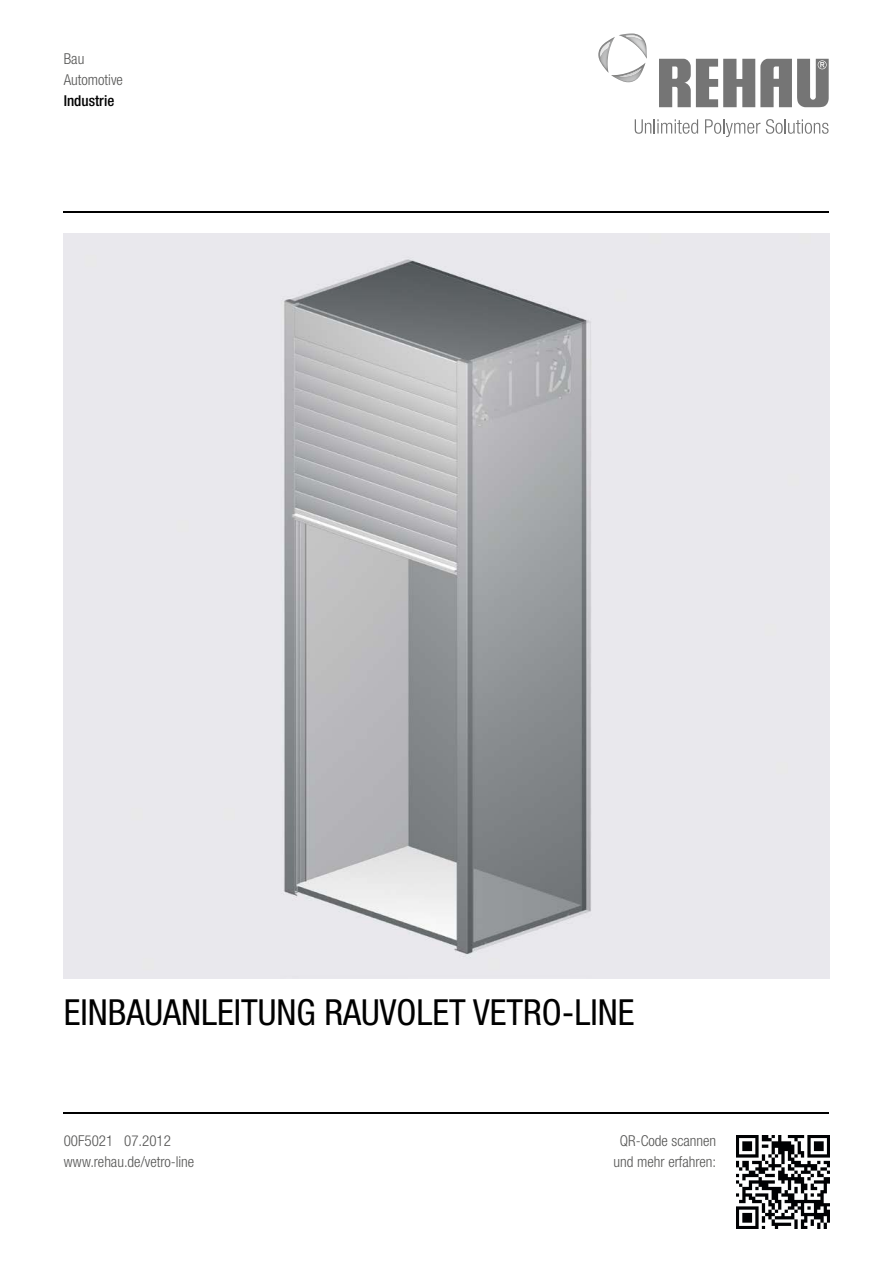
<style>
.page{position:relative;width:893px;height:1263px;background:#fff}
.page>*{position:absolute;margin:0;border:0;box-sizing:border-box;transform-origin:0 0}
.t1{font:condensed 36px "Helvetica Neue LTW1 G";color:#000}
.t2{font:300 condensed 15px/21px "Helvetica Neue LTW1 G";color:#545453}
.t3{font:500 condensed 15px "Helvetica Neue LTW1 G";color:#000}
</style>
<div class="page">
<img style="left:64px;top:234px;width:765px;height:744px">
<svg style="left:635px;top:119px;width:63px;height:15px"></svg>
<svg style="left:705px;top:119px;width:55px;height:18px"></svg>
<svg style="left:766px;top:119px;width:62px;height:15px"></svg>
<img style="left:598px;top:37px;width:17px;height:36px">
<img style="left:611px;top:63px;width:34px;height:19px">
<img style="left:619px;top:34px;width:28px;height:25px">
<img style="left:600px;top:42px;width:10px;height:15px">
<img style="left:619px;top:68px;width:22px;height:9px">
<img style="left:625px;top:35px;width:17px;height:5px">
<svg style="left:659px;top:59px;width:170px;height:48px"></svg>
<hr style="left:64px;top:211px;width:765px;height:2px;background:#000">
<hr style="left:64px;top:1113px;width:765px;height:1px;background:#000">
<img style="left:736px;top:1135px;width:93px;height:93px">
<p class="t2" style="left:64px;top:49px;width:61px">Bau<br>Automotive</p>
<p class="t3" style="left:64px;top:92px;width:52px">Industrie</p>
<h1 class="t1" style="left:64px;top:991px;width:572px">EINBAUANLEITUNG RAUVOLET VETRO-LINE</h1>
<p class="t2" style="left:64px;top:1130px;width:132px">00F5021 07.2012 www.rehau.de/vetro-line</p>
<p class="t2" style="left:614px;top:1130px;width:104px;text-align:center">QR-Code scannen und mehr erfahren:</p>
</div>
